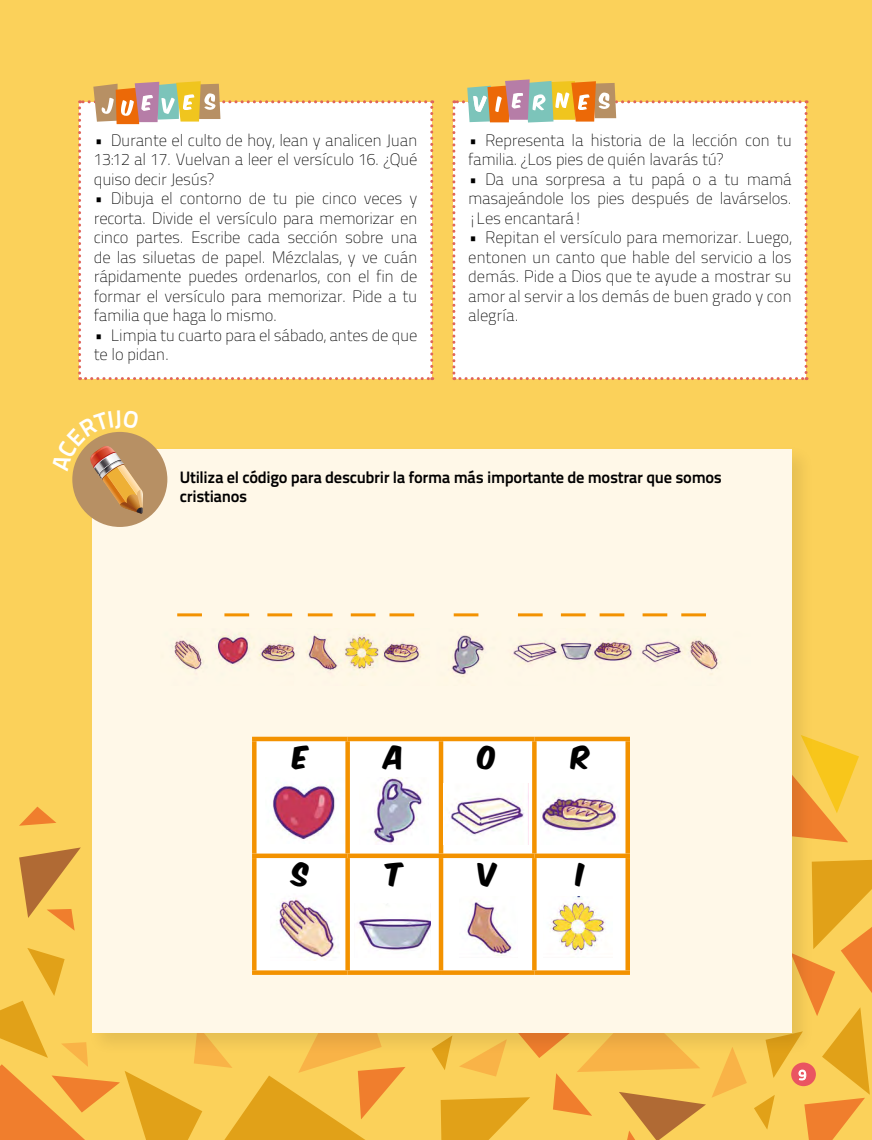
<style>
.page{position:relative;width:872px;height:1140px;background:#fbd15a}
.page>*{position:absolute;margin:0;border:0;box-sizing:border-box;transform-origin:0 0}
.t1{font:27px "Komika Axis";color:#000}
.t2{font:100 16.5px/19.5px "Titillium Text 22 L";letter-spacing:-.02em;color:#000;text-align:justify}
.t3{font:700 16.5px/19.5px "Titillium Text 22 L";letter-spacing:-.02em;color:#000}
.t4{font:14.4px "Titillium Text 22 L";color:#fff}
</style>
<div class="page">
<svg style="left:20px;top:806px;width:36px;height:19px"></svg>
<svg style="left:815px;top:740px;width:44px;height:102px"></svg>
<svg style="left:436px;top:1056px;width:311px;height:84px"></svg>
<svg style="left:19px;top:847px;width:62px;height:83px"></svg>
<svg style="left:78px;top:81px;width:355px;height:299px;background:#fcf6ee"></svg>
<svg style="left:452px;top:79px;width:355px;height:301px;background:#fbf6ed"></svg>
<div style="left:87px;top:444px;width:728px;height:612px;background:#000;opacity:.09"></div>
<div style="left:92px;top:449px;width:700px;height:583px;background:#fff8e8"></div>
<div style="left:72px;top:432px;width:95px;height:95px;background:#b79064;border-radius:50%"></div>
<div style="left:256px;top:741px;width:369px;height:229px;background:#fff"></div>
<div style="left:252px;top:736px;width:96px;height:5px;background:#f39200"></div>
<hr style="left:252px;top:741px;width:4px;height:112px;background:#f39200">
<div style="left:348px;top:736px;width:93px;height:5px;background:#f39200"></div>
<div style="left:345px;top:741px;width:5px;height:112px;background:#f39200"></div>
<div style="left:441px;top:736px;width:93px;height:5px;background:#f39200"></div>
<hr style="left:439px;top:741px;width:4px;height:112px;background:#f39200">
<div style="left:534px;top:736px;width:96px;height:5px;background:#f39200"></div>
<svg style="left:532px;top:741px;width:4px;height:112px"></svg>
<div style="left:625px;top:741px;width:5px;height:112px;background:#f39200"></div>
<div style="left:252px;top:853px;width:96px;height:5px;background:#f39200"></div>
<hr style="left:252px;top:858px;width:4px;height:112px;background:#f39200">
<div style="left:348px;top:853px;width:93px;height:5px;background:#f39200"></div>
<div style="left:345px;top:858px;width:5px;height:112px;background:#f39200"></div>
<div style="left:441px;top:853px;width:93px;height:5px;background:#f39200"></div>
<hr style="left:439px;top:858px;width:4px;height:112px;background:#f39200">
<div style="left:534px;top:853px;width:96px;height:5px;background:#f39200"></div>
<svg style="left:532px;top:858px;width:4px;height:112px"></svg>
<div style="left:625px;top:858px;width:5px;height:112px;background:#f39200"></div>
<div style="left:348px;top:970px;width:93px;height:5px;background:#f39200"></div>
<div style="left:441px;top:970px;width:93px;height:5px;background:#f39200"></div>
<div style="left:534px;top:970px;width:96px;height:5px;background:#f39200"></div>
<img style="left:266px;top:777px;width:79px;height:66px">
<img style="left:359px;top:777px;width:69px;height:67px">
<img style="left:444px;top:783px;width:84px;height:61px">
<img style="left:541px;top:783px;width:79px;height:61px">
<img style="left:271px;top:893px;width:68px;height:55px">
<img style="left:354px;top:903px;width:76px;height:54px">
<img style="left:460px;top:896px;width:58px;height:61px">
<img style="left:543px;top:896px;width:69px;height:61px">
<hr style="left:177px;top:613px;width:25px;height:3px;background:#f39200">
<hr style="left:224px;top:613px;width:25px;height:3px;background:#f39200">
<hr style="left:267px;top:613px;width:25px;height:3px;background:#f39200">
<hr style="left:308px;top:613px;width:24px;height:3px;background:#f39200">
<hr style="left:351px;top:613px;width:24px;height:3px;background:#f39200">
<hr style="left:389px;top:613px;width:25px;height:3px;background:#f39200">
<hr style="left:454px;top:613px;width:24px;height:3px;background:#f39200">
<hr style="left:518px;top:613px;width:24px;height:3px;background:#f39200">
<hr style="left:561px;top:613px;width:24px;height:3px;background:#f39200">
<hr style="left:599px;top:613px;width:25px;height:3px;background:#f39200">
<hr style="left:642px;top:613px;width:25px;height:3px;background:#f39200">
<hr style="left:681px;top:613px;width:25px;height:3px;background:#f39200">
<img style="left:172px;top:633px;width:548px;height:44px">
<svg style="left:0;top:948px;width:405px;height:192px"></svg>
<svg style="left:754px;top:859px;width:118px;height:281px"></svg>
<svg style="left:72px;top:432px;width:71px;height:82px"></svg>
<p class="t2" style="left:94px;top:129px;width:325px">• Durante el culto de hoy, lean y analicen Juan 13:12 al 17. Vuelvan a leer el versículo 16. ¿Qué quiso decir Jesús?</p>
<p class="t2" style="left:94px;top:188px;width:325px">• Dibuja el contorno de tu pie cinco veces y recorta. Divide el versículo para memorizar en cinco partes. Escribe cada sección sobre una de las siluetas de papel. Mézclalas, y ve cuán rápidamente puedes ordenarlos, con el fin de formar el versículo para memorizar. Pide a tu familia que haga lo mismo.</p>
<p class="t2" style="left:94px;top:324px;width:325px">• Limpia tu cuarto para el sábado, antes de que te lo pidan.</p>
<p class="t2" style="left:468px;top:129px;width:325px">• Representa la historia de la lección con tu familia. ¿Los pies de quién lavarás tú?</p>
<p class="t2" style="left:468px;top:168px;width:325px">• Da una sorpresa a tu papá o a tu mamá masajeándole los pies después de lavárselos. ¡Les encantará!</p>
<p class="t2" style="left:468px;top:227px;width:325px">• Repitan el versículo para memorizar. Luego, entonen un canto que hable del servicio a los demás. Pide a Dios que te ayude a mostrar su amor al servir a los demás de buen grado y con alegría.</p>
<p class="t3" style="left:180px;top:466px;width:543px">Utiliza el código para descubrir la forma más importante de mostrar que somos cristianos</p>
<h1 class="t1" style="left:293px;top:744px;width:17px">E</h1>
<h1 class="t1" style="left:384px;top:744px;width:21px">A</h1>
<h1 class="t1" style="left:478px;top:744px;width:20px">O</h1>
<h1 class="t1" style="left:571px;top:744px;width:21px">R</h1>
<h1 class="t1" style="left:293px;top:860px;width:18px">S</h1>
<h1 class="t1" style="left:385px;top:860px;width:19px">T</h1>
<h1 class="t1" style="left:478px;top:860px;width:20px">v</h1>
<h1 class="t1" style="left:577px;top:860px;width:10px">i</h1>
<p class="t4" style="left:798px;top:1064px;width:9px">9</p>
</div>
